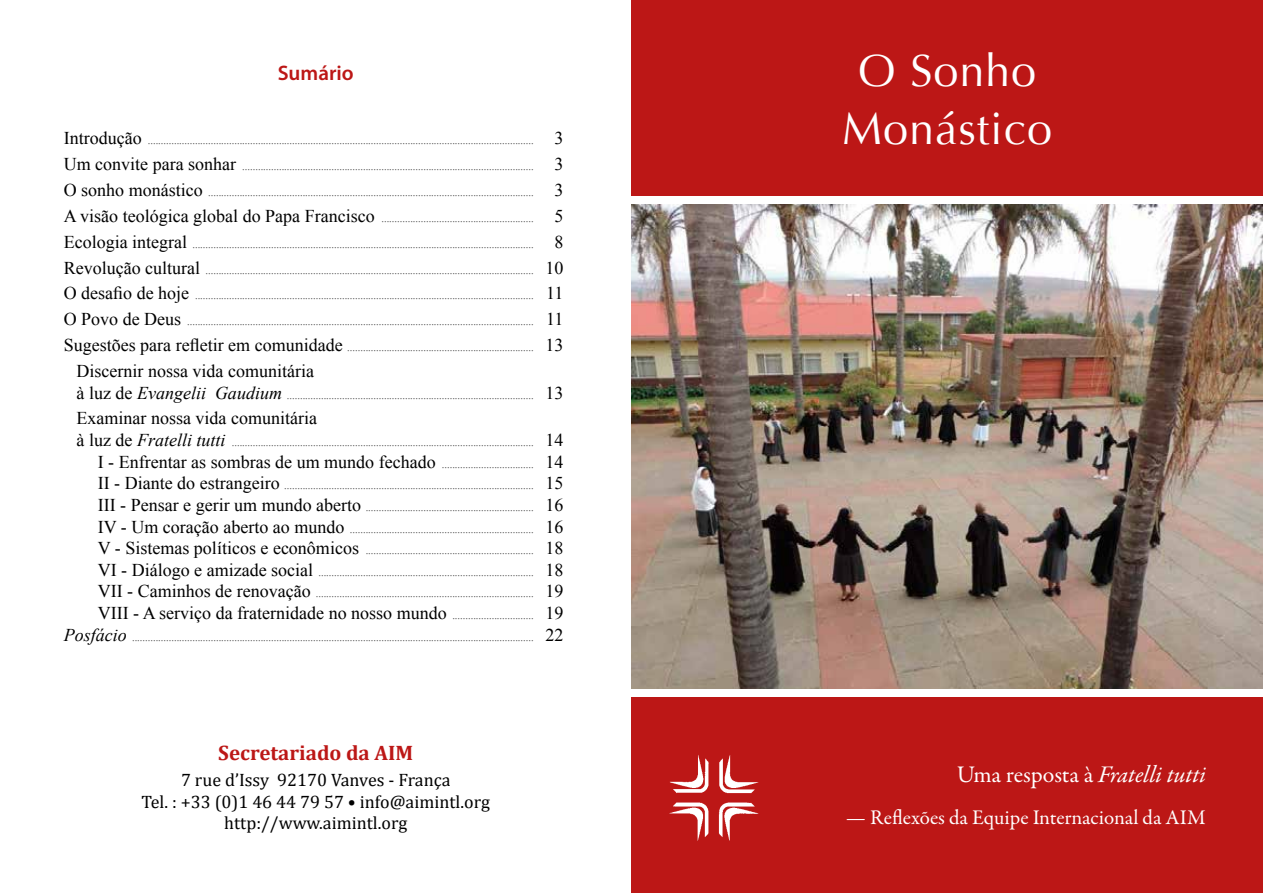
<style>
.page{position:relative;width:1263px;height:893px;background:#fff}
.page>*{position:absolute;margin:0;border:0;box-sizing:border-box;transform-origin:0 0}
.t1{font:45px/58.2px "Optima";letter-spacing:.02em;color:#fff;text-align:center}
.t2{font:italic 24px "Garamond Premr Pro";letter-spacing:-.01em;color:#fff}
.t3{font:21px "Garamond Premr Pro";color:#fff}
.t4{font:700 21px "Cambria";color:#bc1716}
.t5{font:600 21px "Myriad Pro";color:#bc1716}
.t6{font:18px "Times New Roman";color:#000}
.t7{font:18px/21.6px "Cambria";color:#000;text-align:center}
.t8{font:10.5px/21.6px "Times New Roman";color:#000;text-align:justify}
.s1{font-size:18px}
.s2{font-style:italic;font-size:18px}
.s3{font-size:10.5px}
.s4{font-style:normal}
.s5{font-style:italic}
</style>
<div class="page">
<div style="left:631px;top:697px;width:632px;height:196px;background:#bc1716"></div>
<div style="left:631px;top:0;width:632px;height:196px;background:#bc1716"></div>
<img style="left:631px;top:205px;width:632px;height:484px">
<img style="left:669px;top:755px;width:90px;height:86px">
<h3 class="t5" style="left:278px;top:59px;width:78px">Sumário</h3>
<p class="t8" style="left:64px;top:130px;width:501px"><span class="s1">Introdução</span> ................................................................................................................................................... <span class="s1">3</span></p>
<p class="t8" style="left:64px;top:156px;width:501px"><span class="s1">Um convite para sonhar</span> ............................................................................................................... <span class="s1">3</span></p>
<p class="t8" style="left:64px;top:182px;width:501px"><span class="s1">O sonho monástico</span> ............................................................................................................................ <span class="s1">3</span></p>
<p class="t8" style="left:64px;top:207px;width:501px"><span class="s1">A visão teológica global do Papa Francisco</span> .......................................................... <span class="s1">5</span></p>
<p class="t8" style="left:64px;top:233px;width:501px"><span class="s1">Ecologia integral</span> .................................................................................................................................. <span class="s1">8</span></p>
<p class="t8" style="left:64px;top:259px;width:501px"><span class="s1">Revolução cultural</span> ............................................................................................................................. <span class="s1">10</span></p>
<p class="t8" style="left:64px;top:285px;width:501px"><span class="s1">O desafio de hoje</span> ................................................................................................................................. <span class="s1">11</span></p>
<p class="t8" style="left:64px;top:311px;width:501px"><span class="s1">O Povo de Deus</span> .................................................................................................................................... <span class="s1">11</span></p>
<p class="t8" style="left:64px;top:337px;width:501px"><span class="s1">Sugestões para refletir em comunidade</span> ....................................................................... <span class="s1">13</span></p>
<h3 class="t6" style="left:77px;top:359px;width:239px">Discernir nossa vida comunitária</h3>
<p class="t8" style="left:77px;top:384px;width:488px"><span class="s1">à luz de</span> <span class="s2">Evangelii Gaudium</span> .............................................................................................. <span class="s1">13</span></p>
<h3 class="t6" style="left:77px;top:406px;width:242px">Examinar nossa vida comunitária</h3>
<p class="t8" style="left:77px;top:432px;width:488px"><span class="s1">à luz de</span> <span class="s2">Fratelli tutti</span> ................................................................................................................... <span class="s1">14</span></p>
<h3 class="t6" style="left:98px;top:450px;width:467px">I - Enfrentar as sombras de um mundo fechado <span class="s3">...................................</span> 14</h3>
<p class="t8" style="left:98px;top:475px;width:467px"><span class="s1">II - Diante do estrangeiro</span> ............................................................................................... <span class="s1">15<br>III - Pensar e gerir um mundo aberto</span> ................................................................ <span class="s1">16<br>IV - Um coração aberto ao mundo</span> ...................................................................... <span class="s1">16<br>V - Sistemas políticos e econômicos</span> ................................................................ <span class="s1">18<br>VI - Diálogo e amizade social</span> .................................................................................. <span class="s1">18<br>VII - Caminhos de renovação</span> ................................................................................... <span class="s1">19</span></p>
<h3 class="t6" style="left:98px;top:601px;width:467px">VIII - A serviço da fraternidade no nosso mundo <span class="s3">...............................</span> 19</h3>
<p class="t8" style="left:64px;top:626px;width:501px"><span class="s2">Posfácio</span> ......................................................................................................................................................... <span class="s1">22</span></p>
<h3 class="t4" style="left:218px;top:738px;width:197px">Secretariado da AIM</h3>
<h3 class="t7" style="left:142px;top:769px;width:350px">7 rue d’Issy 92170 Vanves - França<br>Tel. : +33 (0)1 46 44 79 57 • info@aimintl.org http://www.aimintl.org</h3>
<h1 class="t1" style="left:842px;top:42px;width:211px">O Sonho<br>Monástico</h1>
<h2 class="t2" style="left:957px;top:759px;width:251px"><span class="s4">Uma resposta à</span> Fratelli tutti</h2>
<h3 class="t3" style="left:846px;top:805px;width:361px"><span class="s5">—</span> Reflexões da Equipe Internacional da AIM</h3>
</div>
